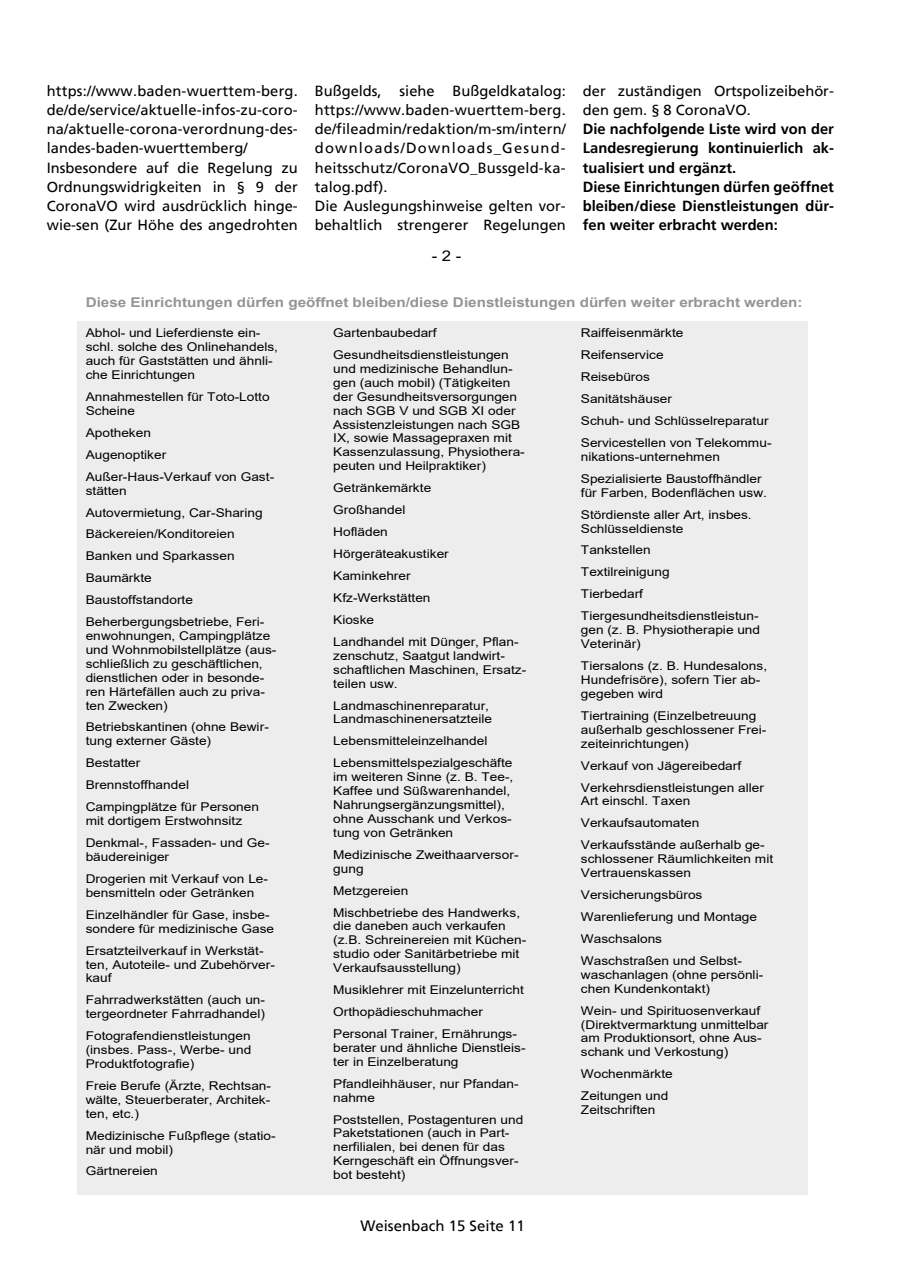
<style>
.page{position:relative;width:902px;height:1280px;background:#fff}
.page>*{position:absolute;margin:0;border:0;box-sizing:border-box;transform-origin:0 0}
.t1{font:15px "Frutiger";color:#000}
.t2{font:14.7px/19.2px "Frutiger";color:#000}
.t3{font:700 14.7px/19.2px "Frutiger";color:#000}
.t4{font:14.7px "Arial";color:#000;scale:1.13 1}
.t5{font:700 13.5px "Arial";color:#949494;scale:1.13 1}
.t6{font:12.15px/14px "Arial";color:#000;scale:1.13 1}
</style>
<div class="page">
<div style="left:77px;top:322px;width:730px;height:873px;background:#ededed"></div>
<p class="t2" style="left:47px;top:81px;width:252px">https://www.baden-wuerttem-berg. de/de/service/aktuelle-infos-zu-coro&shy;na/aktuelle-corona-verordnung-des&shy;landes-baden-wuerttemberg/ Insbesondere auf die Regelung zu Ordnungswidrigkeiten in § 9 der CoronaVO wird ausdrücklich hinge&shy;wie-sen (Zur Höhe des angedrohten</p>
<p class="t2" style="left:315px;top:81px;width:252px">Bußgelds, siehe Bußgeldkatalog: https://www.baden-wuerttem-berg. de/fileadmin/redaktion/m-sm/intern/ downloads/Downloads_Gesund&shy;heitsschutz/CoronaVO_Bussgeld-ka&shy;talog.pdf).<br>Die Auslegungshinweise gelten vor&shy;behaltlich strengerer Regelungen</p>
<p class="t2" style="left:583px;top:81px;width:252px">der zuständigen Ortspolizeibehör&shy;den gem. § 8 CoronaVO.</p>
<p class="t3" style="left:583px;top:119px;width:252px">Die nachfolgende Liste wird von der Landesregierung kontinuierlich ak&shy;tualisiert und ergänzt.<br>Diese Einrichtungen dürfen geöffnet bleiben/diese Dienstleistungen dür&shy;fen weiter erbracht werden:</p>
<p class="t4" style="left:431px;top:245px;width:28px">-2-</p>
<p class="t5" style="left:86px;top:292px;width:635px">Diese Einrichtungen dürfen geöffnet bleiben/diese Dienstleistungen dürfen weiter erbracht werden:</p>
<p class="t6" style="left:86px;top:326px;width:172px">Abhol- und Lieferdienste ein&shy;schl. solche des Onlinehandels, auch für Gaststätten und ähnli&shy;che Einrichtungen</p>
<p class="t6" style="left:86px;top:390px;width:164px">Annahmestellen für Toto-Lotto<br>Scheine</p>
<p class="t6" style="left:86px;top:421px;width:168px;line-height:21.9px">Apotheken<br>Augenoptiker<br>Außer-Haus-Verkauf von Gast-</p>
<p class="t6" style="left:86px;top:479px;width:159px;line-height:21.9px">stätten<br>Autovermietung, Car-Sharing<br>Bäckereien/Konditoreien<br>Banken und Sparkassen<br>Baumärkte<br>Baustoffstandorte<br>Beherbergungsbetriebe, Feri-</p>
<p class="t6" style="left:86px;top:629px;width:170px">enwohnungen, Campingplätze und Wohnmobilstellplätze (aus&shy;schließlich zu geschäftlichen, dienstlichen oder in besonde&shy;ren Härtefällen auch zu priva&shy;ten Zwecken)</p>
<p class="t6" style="left:86px;top:720px;width:163px">Betriebskantinen (ohne Bewir&shy;tung externer Gäste)</p>
<p class="t6" style="left:86px;top:752px;width:155px;line-height:21.9px">Bestatter<br>Brennstoffhandel<br>Campingplätze für Personen</p>
<p class="t6" style="left:86px;top:810px;width:164px;line-height:21.9px">mit dortigem Erstwohnsitz<br>Denkmal-, Fassaden- und Ge-</p>
<p class="t6" style="left:86px;top:846px;width:163px;line-height:21.9px">bäudereiniger<br>Drogerien mit Verkauf von Le-</p>
<p class="t6" style="left:86px;top:881px;width:164px;line-height:21.9px">bensmitteln oder Getränken<br>Einzelhändler für Gase, insbe-</p>
<p class="t6" style="left:86px;top:917px;width:168px;line-height:21.9px">sondere für medizinische Gase<br>Ersatzteilverkauf in Werkstät-</p>
<p class="t6" style="left:86px;top:957px;width:169px">ten, Autoteile- und Zubehörver&shy;kauf</p>
<p class="t6" style="left:86px;top:993px;width:160px">Fahrradwerkstätten (auch un&shy;tergeordneter Fahrradhandel)</p>
<p class="t6" style="left:86px;top:1029px;width:148px;text-align:justify">Fotografendienstleistungen (insbes. Pass-, Werbe- und Produktfotografie)</p>
<p class="t6" style="left:86px;top:1078px;width:165px;text-align:justify">Freie Berufe (Ärzte, Rechtsan&shy;wälte, Steuerberater, Architek&shy;ten, etc.)</p>
<p class="t6" style="left:86px;top:1128px;width:169px">Medizinische Fußpflege (statio&shy;när und mobil)</p>
<p class="t6" style="left:86px;top:1164px;width:65px">Gärtnereien</p>
<p class="t6" style="left:581px;top:322px;width:170px;line-height:21.9px">Raiffeisenmärkte<br>Reifenservice<br>Reisebüros<br>Sanitätshäuser<br>Schuh- und Schlüsselreparatur<br>Servicestellen von Telekommu-</p>
<p class="t6" style="left:581px;top:445px;width:162px;line-height:21.9px">nikations-unternehmen<br>Spezialisierte Baustoffhändler</p>
<p class="t6" style="left:581px;top:481px;width:166px;line-height:21.9px">für Farben, Bodenflächen usw.<br>Stördienste aller Art, insbes.</p>
<p class="t6" style="left:581px;top:517px;width:159px;line-height:21.9px">Schlüsseldienste<br>Tankstellen<br>Textilreinigung<br>Tierbedarf<br>Tiergesundheitsdienstleistun-</p>
<p class="t6" style="left:580px;top:623px;width:160px">gen (z. B. Physiotherapie und<br>Veterinär)</p>
<p class="t6" style="left:581px;top:659px;width:166px">Tiersalons (z. B. Hundesalons,<br>Hundefrisöre), sofern Tier ab&shy;gegeben wird</p>
<p class="t6" style="left:581px;top:708px;width:165px">Tiertraining (Einzelbetreuung außerhalb geschlossener Frei&shy;zeiteinrichtungen)</p>
<p class="t6" style="left:581px;top:754px;width:163px;line-height:21.9px">Verkauf von Jägereibedarf<br>Verkehrsdienstleistungen aller</p>
<p class="t6" style="left:581px;top:790px;width:164px;line-height:21.9px">Art einschl. Taxen<br>Verkaufsautomaten<br>Verkaufsstände außerhalb ge-</p>
<p class="t6" style="left:581px;top:852px;width:171px">schlossener Räumlichkeiten mit<br>Vertrauenskassen</p>
<p class="t6" style="left:581px;top:884px;width:157px;line-height:21.9px">Versicherungsbüros<br>Warenlieferung und Montage<br>Waschsalons<br>Waschstraßen und Selbst-</p>
<p class="t6" style="left:581px;top:967px;width:163px">waschanlagen (ohne persönli&shy;chen Kundenkontakt)</p>
<p class="t6" style="left:581px;top:1003px;width:167px">Wein- und Spirituosenverkauf (Direktvermarktung unmittelbar am Produktionsort, ohne Aus&shy;schank und Verkostung)</p>
<p class="t6" style="left:581px;top:1063px;width:83px;line-height:22px">Wochenmärkte<br>Zeitungen und</p>
<p class="t6" style="left:581px;top:1103px;width:67px">Zeitschriften</p>
<p class="t6" style="left:333px;top:322px;width:157px;line-height:21.9px">Gartenbaubedarf<br>Gesundheitsdienstleistungen</p>
<p class="t6" style="left:333px;top:362px;width:171px">und medizinische Behandlun&shy;gen (auch mobil) (Tätigkeiten der Gesundheitsversorgungen nach SGB V und SGB XI oder<br>Assistenzleistungen nach SGB<br>IX, sowie Massagepraxen mit<br>Kassenzulassung, Physiothera&shy;peuten und Heilpraktiker)</p>
<p class="t6" style="left:333px;top:477px;width:166px;line-height:21.9px">Getränkemärkte<br>Großhandel<br>Hofläden<br>Hörgeräteakustiker<br>Kaminkehrer<br>Kfz-Werkstätten<br>Kioske<br>Landhandel mit Dünger, Pflan-</p>
<p class="t6" style="left:333px;top:648px;width:172px">zenschutz, Saatgut landwirt&shy;schaftlichen Maschinen, Ersatz&shy;teilen usw.</p>
<p class="t6" style="left:333px;top:698px;width:142px">Landmaschinenreparatur,<br>Landmaschinenersatzteile</p>
<p class="t6" style="left:333px;top:730px;width:160px;line-height:21.9px">Lebensmitteleinzelhandel<br>Lebensmittelspezialgeschäfte</p>
<p class="t6" style="left:333px;top:770px;width:161px">im weiteren Sinne (z. B. Tee-,<br>Kaffee und Süßwarenhandel,<br>Nahrungsergänzungsmittel), ohne Ausschank und Verkos&shy;tung von Getränken</p>
<p class="t6" style="left:333px;top:847px;width:165px">Medizinische Zweithaarversor&shy;gung</p>
<p class="t6" style="left:333px;top:879px;width:167px;line-height:22px">Metzgereien<br>Mischbetriebe des Handwerks,</p>
<p class="t6" style="left:333px;top:919px;width:172px">die daneben auch verkaufen (z.B. Schreinereien mit Küchen&shy;studio oder Sanitärbetriebe mit<br>Verkaufsausstellung)</p>
<p class="t6" style="left:333px;top:979px;width:170px;line-height:21.9px">Musiklehrer mit Einzelunterricht<br>Orthopädieschuhmacher<br>Personal Trainer, Ernährungs-</p>
<p class="t6" style="left:333px;top:1040px;width:172px">berater und ähnliche Dienstleis&shy;ter in Einzelberatung</p>
<p class="t6" style="left:333px;top:1076px;width:166px">Pfandleihhäuser, nur Pfandan&shy;nahme</p>
<p class="t6" style="left:333px;top:1112px;width:170px">Poststellen, Postagenturen und<br>Paketstationen (auch in Part&shy;nerfilialen, bei denen für das<br>Kerngeschäft ein Öffnungsver&shy;bot besteht)</p>
<p class="t1" style="left:360px;top:1217px;width:166px">Weisenbach 15 Seite 11</p>
</div>
